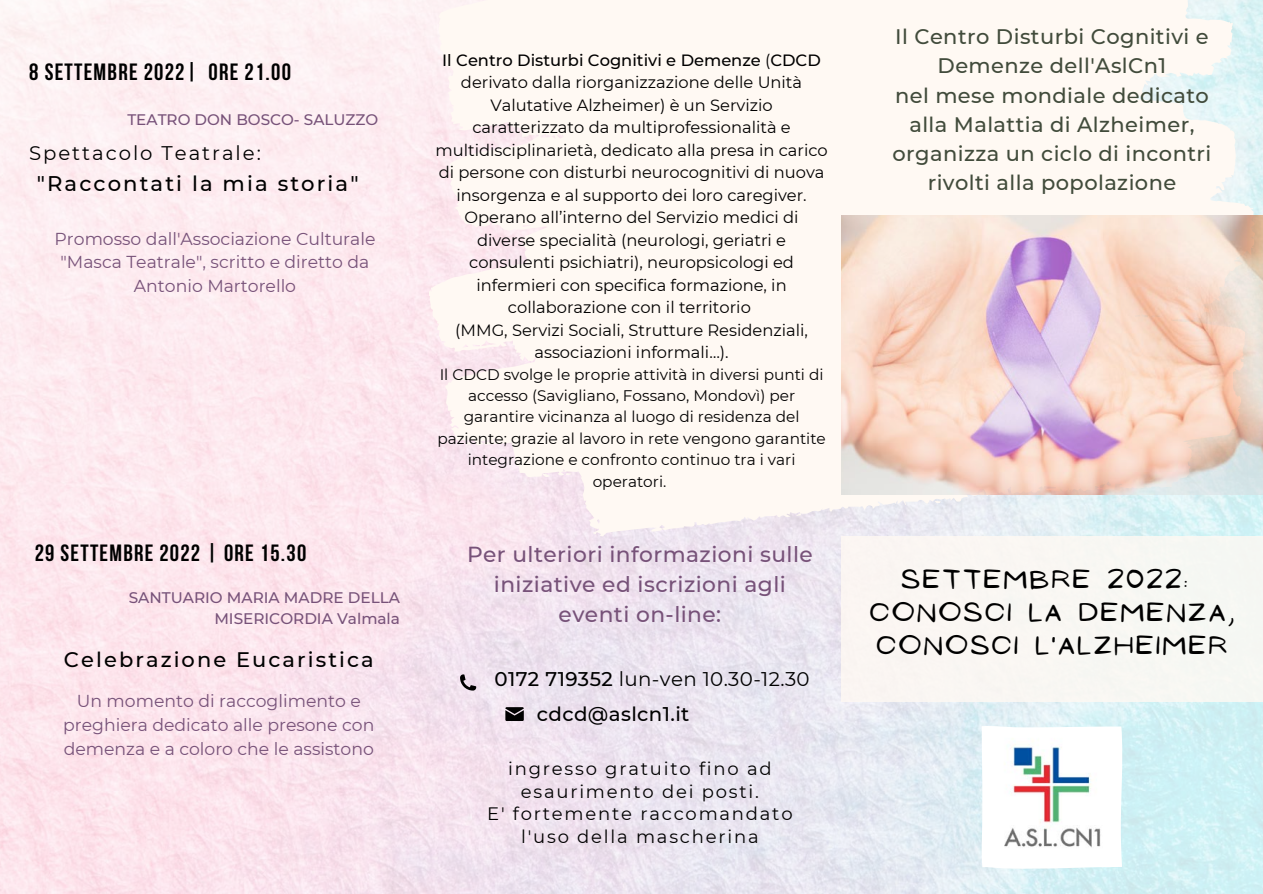
<style>
.page{position:relative;width:1263px;height:894px;background:#fff}
.page>*{position:absolute;margin:0;border:0;box-sizing:border-box;transform-origin:0 0}
.t1{font:24px/32.5px "NF Ananias Regular";letter-spacing:.115em;color:#000}
.t2{font:700 23.4px "Bebas Neue";letter-spacing:.055em;color:#000}
.t3{font:500 21.75px/30.3px "Montserrat";letter-spacing:.02em;color:#775279;text-align:center}
.t4{font:500 21.15px "Montserrat";letter-spacing:.1em;color:#000}
.t5{font:500 21px/29.2px "Montserrat";letter-spacing:.02em;color:#414b3b;text-align:center}
.t6{font:500 21px "Montserrat";letter-spacing:.1em;color:#000}
.t7{font:19.8px "Montserrat";letter-spacing:.02em;color:#000}
.t8{font:500 19.8px "Montserrat";letter-spacing:.02em;color:#000}
.t9{font:19.65px "Montserrat";letter-spacing:.1em;color:#000}
.t10{font:18px/22.5px "Montserrat";letter-spacing:.1em;color:#000;text-align:center}
.t11{font:17.25px/23.5px "Montserrat";color:#775279;text-align:center}
.t12{font:16.35px/22.5px "Montserrat";color:#000;text-align:center}
.t13{font:15.3px/21.3px "Montserrat";color:#000;text-align:center}
.t14{font:500 15.3px/21.3px "Montserrat";color:#775279;text-align:right}
.s1{font-weight:500}
</style>
<div class="page">
<img style="left:0;top:0;width:1263px;height:893px">
<div style="left:841px;top:536px;width:421px;height:165px;background:#fff9f3"></div>
<svg style="left:1136px;top:0;width:119px;height:216px"></svg>
<img style="left:982px;top:725px;width:140px;height:143px">
<img style="left:842px;top:216px;width:421px;height:278px">
<svg style="left:505px;top:707px;width:19px;height:13px"></svg>
<svg style="left:460px;top:674px;width:16px;height:16px"></svg>
<h2 class="t2" style="left:29px;top:63px;width:263px">8 SETTEMBRE 2022| ORE 21.00</h2>
<p class="t14" style="left:127px;top:109px;width:252px">TEATRO DON BOSCO- SALUZZO</p>
<p class="t9" style="left:29px;top:141px;width:233px">Spettacolo Teatrale:</p>
<p class="t4" style="left:37px;top:171px;width:323px">"Raccontati la mia storia"</p>
<p class="t11" style="left:55px;top:226px;width:322px">Promosso dall'Associazione Culturale "Masca Teatrale", scritto e diretto da<br>Antonio Martorello</p>
<h2 class="t2" style="left:35px;top:543px;width:273px">29 SETTEMBRE 2022 | ORE 15.30</h2>
<p class="t14" style="left:129px;top:586px;width:273px">SANTUARIO MARIA MADRE DELLA<br>MISERICORDIA Valmala</p>
<p class="t6" style="left:64px;top:646px;width:311px">Celebrazione Eucaristica</p>
<p class="t11" style="left:63px;top:689px;width:313px">Un momento di raccoglimento e preghiera dedicato alle presone con demenza e a coloro che le assistono</p>
<p class="t12" style="left:435px;top:48px;width:394px"><span class="s1">Il Centro Disturbi Cognitivi e Demenze</span> (<span class="s1">CDCD </span>derivato dalla riorganizzazione delle Unità Valutative Alzheimer) è un Servizio caratterizzato da multiprofessionalità e multidisciplinarietà, dedicato alla presa in carico di persone con disturbi neurocognitivi di nuova insorgenza e al supporto dei loro caregiver.<br>Operano all’interno del Servizio medici di diverse specialità (neurologi, geriatri e consulenti psichiatri), neuropsicologi ed infermieri con specifica formazione, in collaborazione con il territorio<br>(MMG, Servizi Sociali, Strutture Residenziali, associazioni informali…).</p>
<p class="t13" style="left:437px;top:363px;width:390px">Il CDCD svolge le proprie attività in diversi punti di accesso (Savigliano, Fossano, Mondovì) per garantire vicinanza al luogo di residenza del paziente; grazie al lavoro in rete vengono garantite integrazione e confronto continuo tra i vari operatori.</p>
<h3 class="t3" style="left:467px;top:538px;width:347px">Per ulteriori informazioni sulle iniziative ed iscrizioni agli eventi on-line:</h3>
<p class="t7" style="left:494px;top:666px;width:317px"><span class="s1">0172 719352</span> lun-ven 10.30-12.30</p>
<p class="t8" style="left:537px;top:701px;width:154px">cdcd@aslcn1.it</p>
<p class="t10" style="left:487px;top:757px;width:307px">ingresso gratuito fino ad esaurimento dei posti.<br>E' fortemente raccomandato l'uso della mascherina</p>
<p class="t5" style="left:892px;top:22px;width:320px">Il Centro Disturbi Cognitivi e<br>Demenze dell'AslCn1<br>nel mese mondiale dedicato alla Malattia di Alzheimer, organizza un ciclo di incontri rivolti alla popolazione</p>
<h1 class="t1" style="left:870px;top:563px;width:366px;text-indent:32px">SETTEMBRE 2022:<br>CONOSCI LA DEMENZA,<br>CONOSCI L'ALZHEIMER</h1>
</div>
